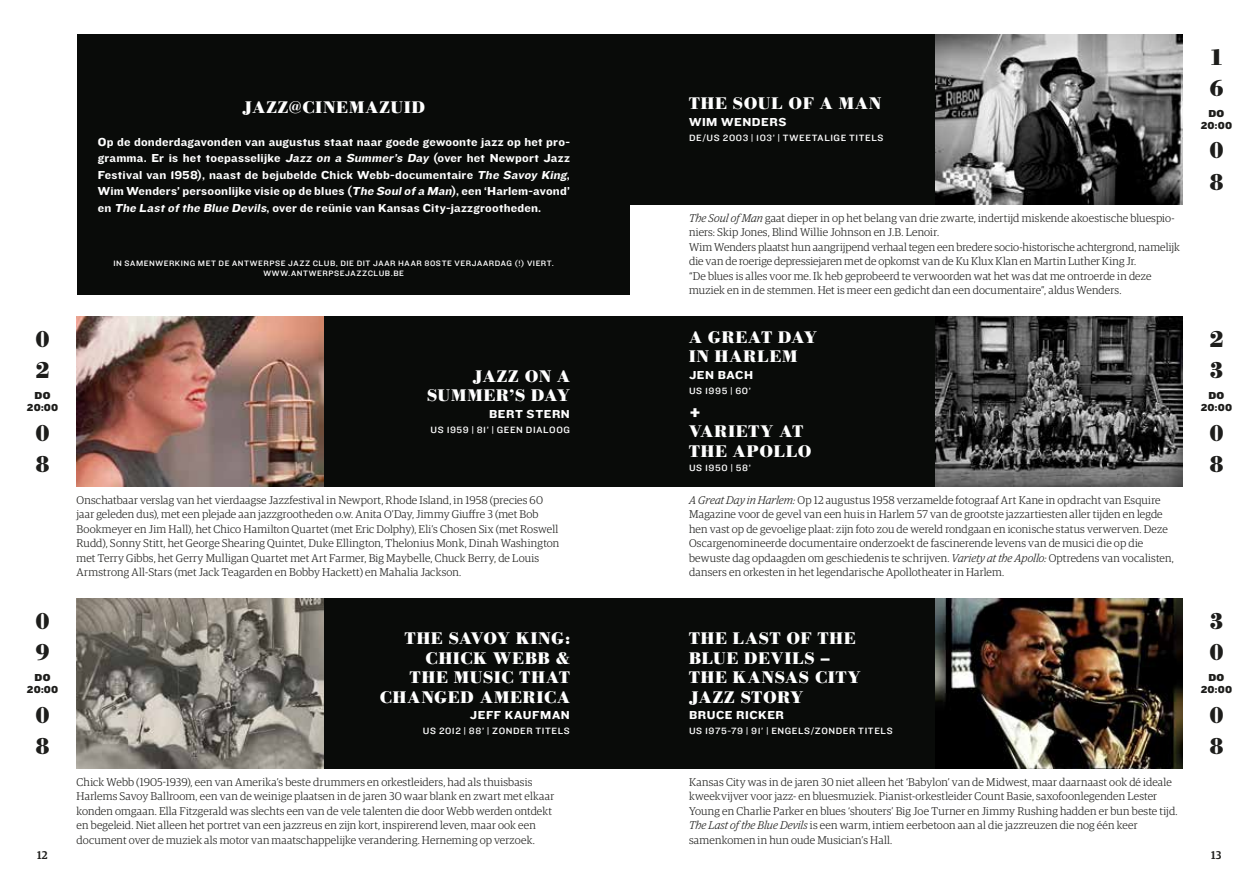
<style>
.page{position:relative;width:1259px;height:893px;background:#fff}
.page>*{position:absolute;margin:0;border:0;box-sizing:border-box;transform-origin:0 0}
.t1{font:700 22.5px/31.2px "Bodoni Berthold BQ";color:#1d1d1b}
.t2{font:700 16.5px/19.5px "Bodoni Berthold BQ";letter-spacing:.065em;color:#fff}
.t3{font:12px/16.5px "Knockout HTF52 Cruiserweight";letter-spacing:.03em;color:#fff;text-align:justify}
.t4{font:300 11.25px/14.5px "Guardian Egyp";letter-spacing:.015em;color:#1d1d1b}
.t5{font:500 11.25px "Guardian Egyp";color:#1d1d1b}
.t6{font:10.5px/11.7px "Knockout HTF72 Full Cruiserwt";letter-spacing:.015em;color:#1d1d1b;text-align:center}
.t7{font:9.45px "Knockout HTF31 Junior Middlewt";letter-spacing:.055em;color:#fff;scale:1.11 1}
.t8{font:8.1px/10.5px "Knockout HTF31 Junior Middlewt";letter-spacing:.06em;color:#fff;text-align:center;scale:1.11 1}
.s1{font-style:italic}
</style>
<div class="page">
<div style="left:629px;top:34px;width:306px;height:170px;background:#090b09"></div>
<div style="left:629px;top:316px;width:306px;height:170px;background:#090b09"></div>
<div style="left:629px;top:598px;width:306px;height:170px;background:#090b09"></div>
<img style="left:935px;top:34px;width:247px;height:170px">
<img style="left:935px;top:316px;width:247px;height:170px">
<img style="left:935px;top:598px;width:247px;height:170px">
<div style="left:323px;top:316px;width:306px;height:170px;background:#090b09"></div>
<div style="left:323px;top:598px;width:306px;height:170px;background:#090b09"></div>
<img style="left:77px;top:316px;width:246px;height:170px">
<img style="left:77px;top:598px;width:246px;height:170px">
<div style="left:77px;top:34px;width:552px;height:261px;background:#090b09"></div>
<h2 class="t2" style="left:242px;top:98px;width:184px">JAZZ@CINEMAZUID</h2>
<p class="t3" style="left:98px;top:134px;width:473px">Op de donderdagavonden van augustus staat naar goede gewoonte jazz op het pro&shy;gramma. Er is het toepasselijke <span class="s1">Jazz on a Summer’s Day</span> (over het Newport Jazz Festival van 1958), naast de bejubelde Chick Webb-documentaire <span class="s1">The Savoy King</span>, Wim Wenders’ persoonlijke visie op de blues (<span class="s1">The Soulof a Man</span>), een ‘Harlem-avond’ en <span class="s1">The Last of the Blue Devils</span>, over de reünie van Kansas City-jazzgrootheden.</p>
<p class="t8" style="left:114px;top:258px;width:398px">IN SAMENWERKING MET DE ANTWERPSE JAZZ CLUB, DIE DIT JAAR HAAR 80STE VERJAARDAG (!) VIERT.<br>WWW.ANTWERPSEJAZZCLUB.BE</p>
<h1 class="t1" style="left:36px;top:324px;width:15px">0<br>2</h1>
<p class="t6" style="left:27px;top:390px;width:33px">DO<br>20:00</p>
<h1 class="t1" style="left:36px;top:418px;width:15px">0<br>8</h1>
<h1 class="t1" style="left:36px;top:606px;width:15px">0<br>9</h1>
<p class="t6" style="left:27px;top:672px;width:33px">DO<br>20:00</p>
<h1 class="t1" style="left:36px;top:700px;width:15px">0<br>8</h1>
<h2 class="t2" style="left:427px;top:367px;width:144px;text-align:right">JAZZ ON A<br>SUMMER’S DAY</h2>
<p class="t3" style="left:489px;top:406px;width:82px">BERT STERN</p>
<p class="t7" style="left:430px;top:424px;width:127px">US 1959 | 81’ | GEEN DIALOOG</p>
<p class="t4" style="left:77px;top:492px;width:484px">Onschatbaar verslag van het vierdaagse Jazzfestival in Newport, Rhode Island, in 1958 (precies 60 jaar geleden dus), met een plejade aan jazzgrootheden o.w. Anita O’Day, Jimmy Giuffre 3 (met Bob Bookmeyer en Jim Hall), het Chico Hamilton Quartet (met Eric Dolphy), Eli’s Chosen Six (met Roswell Rudd), Sonny Stitt, het George Shearing Quintet, Duke Ellington, Thelonius Monk, Dinah Washington met Terry Gibbs, het Gerry Mulligan Quartet met Art Farmer, Big Maybelle, Chuck Berry, de Louis Armstrong All-Stars (met Jack Teagarden en Bobby Hackett) en Mahalia Jackson.</p>
<h2 class="t2" style="left:380px;top:629px;width:192px;text-align:right">THE SAVOY KING:<br>CHICK WEBB &amp;<br>THE MUSIC THAT<br>CHANGED AMERICA</h2>
<p class="t3" style="left:470px;top:707px;width:102px">JEFF KAUFMAN</p>
<p class="t7" style="left:423px;top:726px;width:134px">US 2012 | 88’ | ZONDER TITELS</p>
<p class="t4" style="left:77px;top:774px;width:479px">Chick Webb (1905-1939), een van Amerika’s beste drummers en orkestleiders, had als thuisbasis Harlems Savoy Ballroom, een van de weinige plaatsen in de jaren 30 waar blank en zwart met elkaar konden omgaan. Ella Fitzgerald was slechts een van de vele talenten die door Webb werden ontdekt en begeleid. Niet alleen het portret van een jazzreus en zijn kort, inspirerend leven, maar ook een document over de muziek als motor van maatschappelijke verandering. Herneming op verzoek.</p>
<h2 class="t2" style="left:689px;top:94px;width:194px">THE SOUL OF A MAN</h2>
<p class="t3" style="left:689px;top:114px;width:99px">WIM WENDERS</p>
<p class="t7" style="left:689px;top:133px;width:177px">DE/US 2003 | 103’ | TWEETALIGE TITELS</p>
<p class="t4" style="left:689px;top:210px;width:492px"><span class="s1">The Soul of Man</span> gaat dieper in op het belang van drie zwarte, indertijd miskende akoestische bluespio&shy;niers: Skip Jones, Blind Willie Johnson en J.B. Lenoir.<br>Wim Wenders plaatst hun aangrijpend verhaal tegen een bredere socio-historische achtergrond, namelijk die van de roerige depressiejaren met de opkomst van de Ku Klux Klan en Martin Luther King Jr.<br>“De blues is alles voor me. Ik heb geprobeerd te verwoorden wat het was dat me ontroerde in deze muziek en in de stemmen. Het is meer een gedicht dan een documentaire”, aldus Wenders.</p>
<h2 class="t2" style="left:689px;top:328px;width:129px">A GREAT DAY<br>IN HARLEM</h2>
<p class="t3" style="left:689px;top:367px;width:66px">JEN BACH</p>
<p class="t7" style="left:689px;top:386px;width:57px">US 1995 | 60’</p>
<h2 class="t2" style="left:689px;top:402px;width:124px">+<br>VARIETY AT<br>THE APOLLO</h2>
<p class="t7" style="left:689px;top:463px;width:57px">US 1950 | 58’</p>
<p class="t4" style="left:689px;top:492px;width:486px"><span class="s1">A Great Day in Harlem:</span> Op 12 augustus 1958 verzamelde fotograaf Art Kane in opdracht van Esquire Magazine voor de gevel van een huis in Harlem 57 van de grootste jazzartiesten aller tijden en legde hen vast op de gevoelige plaat: zijn foto zou de wereld rondgaan en iconische status verwerven. Deze Oscargenomineerde documentaire onderzoekt de fascinerende levens van de musici die op die bewuste dag opdaagden om geschiedenis te schrijven. <span class="s1">Variety at the Apollo:</span> Optredens van vocalisten, dansers en orkesten in het legendarische Apollotheater in Harlem.</p>
<h2 class="t2" style="left:689px;top:629px;width:173px">THE LAST OF THE<br>BLUE DEVILS –<br>THE KANSAS CITY<br>JAZZ STORY</h2>
<p class="t3" style="left:689px;top:707px;width:96px">BRUCE RICKER</p>
<p class="t7" style="left:689px;top:726px;width:185px">US 1975-79 | 91’ | ENGELS/ZONDER TITELS</p>
<p class="t4" style="left:689px;top:774px;width:490px">Kansas City was in de jaren 30 niet alleen het ‘Babylon’ van de Midwest, maar daarnaast ook dé ideale kweekvijver voor jazz- en bluesmuziek. Pianist-orkestleider Count Basie, saxofoonlegenden Lester Young en Charlie Parker en blues ‘shouters’ Big Joe Turner en Jimmy Rushing hadden er bun beste tijd.<br><span class="s1">The Last of the Blue Devils</span> is een warm, intiem eerbetoon aan al die jazzreuzen die nog één keer samenkomen in hun oude Musician’s Hall.</p>
<h1 class="t1" style="left:1209px;top:42px;width:15px">1<br>6</h1>
<p class="t6" style="left:1200px;top:108px;width:33px">DO<br>20:00</p>
<h1 class="t1" style="left:1209px;top:136px;width:15px">0<br>8</h1>
<h1 class="t1" style="left:1209px;top:324px;width:15px">2<br>3</h1>
<p class="t6" style="left:1200px;top:390px;width:33px">DO<br>20:00</p>
<h1 class="t1" style="left:1209px;top:418px;width:15px">0<br>8</h1>
<h1 class="t1" style="left:1209px;top:606px;width:15px">3<br>0</h1>
<p class="t6" style="left:1200px;top:672px;width:33px">DO<br>20:00</p>
<h1 class="t1" style="left:1209px;top:700px;width:15px">0<br>8</h1>
<p class="t5" style="left:37px;top:847px;width:12px">12</p>
<p class="t5" style="left:1211px;top:847px;width:12px">13</p>
</div>
